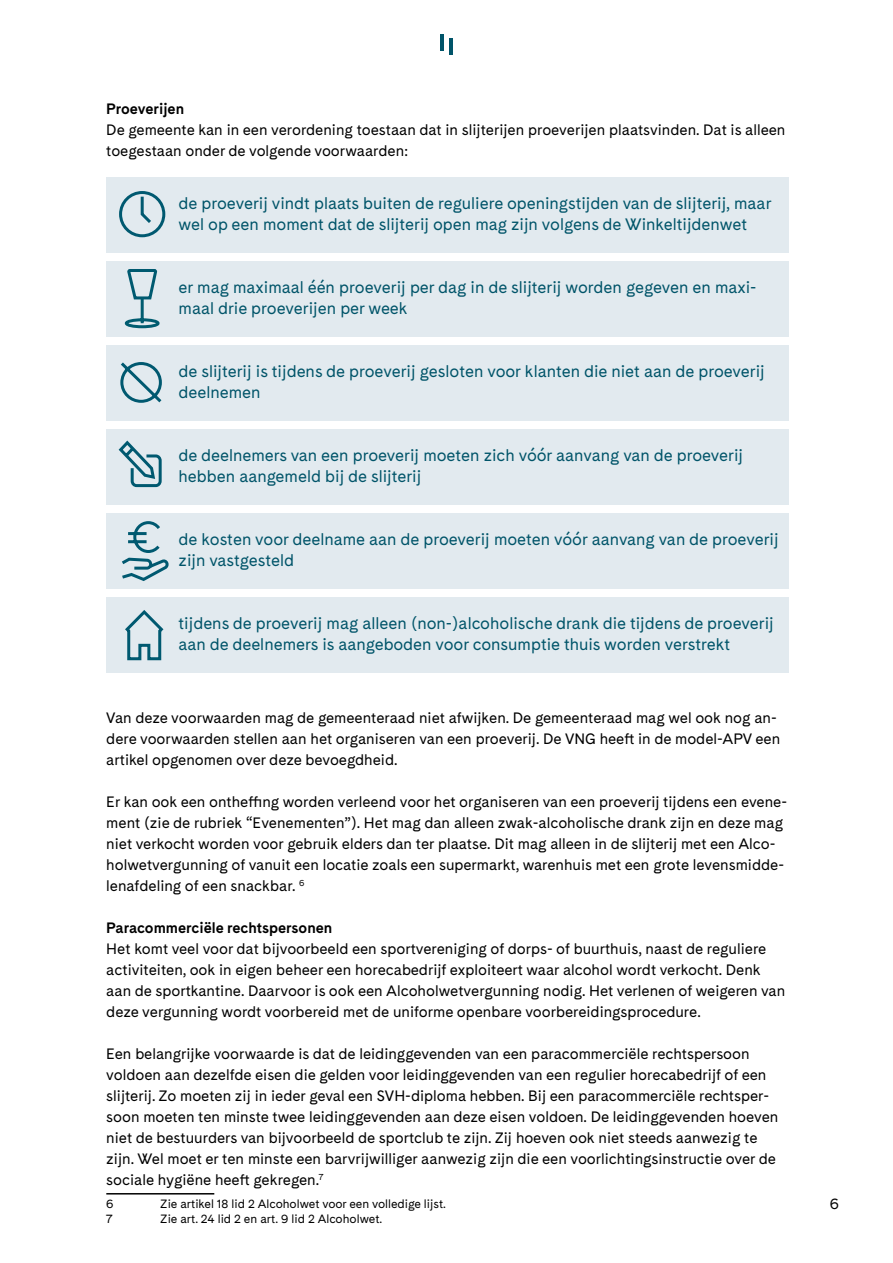
<style>
.page{position:relative;width:893px;height:1263px;background:#fff}
.page>*{position:absolute;margin:0;border:0;box-sizing:border-box;transform-origin:0 0}
.aceer{font:16.5px/21px "Cadiz";color:#005469}
.t1{font:15px/21px "Cadiz";color:#000}
.tussen_2{font:700 15px "Cadiz";color:#000}
.t2{font:12px "Cadiz";color:#000}
</style>
<div class="page">
<hr style="left:440px;top:34px;width:3px;height:17px;background:#005469">
<hr style="left:450px;top:38px;width:3px;height:17px;background:#005469">
<div style="left:106px;top:177px;width:683px;height:34px;background:#e2eaef"></div>
<div style="left:106px;top:198px;width:683px;height:55px;background:#e2eaef"></div>
<div style="left:106px;top:261px;width:683px;height:34px;background:#e2eaef"></div>
<div style="left:106px;top:282px;width:683px;height:55px;background:#e2eaef"></div>
<div style="left:106px;top:345px;width:683px;height:34px;background:#e2eaef"></div>
<div style="left:106px;top:366px;width:683px;height:55px;background:#e2eaef"></div>
<div style="left:106px;top:429px;width:683px;height:34px;background:#e2eaef"></div>
<div style="left:106px;top:450px;width:683px;height:55px;background:#e2eaef"></div>
<div style="left:106px;top:513px;width:683px;height:34px;background:#e2eaef"></div>
<div style="left:106px;top:534px;width:683px;height:55px;background:#e2eaef"></div>
<div style="left:106px;top:597px;width:683px;height:34px;background:#e2eaef"></div>
<div style="left:106px;top:618px;width:683px;height:55px;background:#e2eaef"></div>
<hr style="left:106px;top:1193px;width:108px;height:1px;background:#000">
<svg style="left:122px;top:521px;width:47px;height:60px"></svg>
<svg style="left:125px;top:610px;width:39px;height:51px"></svg>
<svg style="left:124px;top:269px;width:36px;height:60px"></svg>
<svg style="left:120px;top:362px;width:42px;height:41px"></svg>
<svg style="left:118px;top:440px;width:44px;height:48px"></svg>
<svg style="left:119px;top:191px;width:47px;height:47px"></svg>
<h3 class="tussen_2" style="left:106px;top:98px;width:79px">Proeverijen</h3>
<p class="t1" style="left:106px;top:119px;width:681px">De gemeente kan in een verordening toestaan dat in slijterijen proeverijen plaatsvinden. Dat is alleen toegestaan onder de volgende voorwaarden:</p>
<p class="aceer" style="left:179px;top:192px;width:594px">de proeverij vindt plaats buiten de reguliere openingstijden van de slijterij, maar wel op een moment dat de slijterij open mag zijn volgens de Winkeltijdenwet</p>
<p class="aceer" style="left:179px;top:276px;width:579px">er mag maximaal één proeverij per dag in de slijterij worden gegeven en maxi&shy;maal drie proeverijen per week</p>
<p class="aceer" style="left:179px;top:360px;width:588px">de slijterij is tijdens de proeverij gesloten voor klanten die niet aan de proeverij deelnemen</p>
<p class="aceer" style="left:179px;top:444px;width:566px">de deelnemers van een proeverij moeten zich vóór aanvang van de proeverij hebben aangemeld bij de slijterij</p>
<p class="aceer" style="left:179px;top:528px;width:602px">de kosten voor deelname aan de proeverij moeten vóór aanvang van de proeverij zijn vastgesteld</p>
<p class="aceer" style="left:179px;top:612px;width:597px">tijdens de proeverij mag alleen (non-)alcoholische drank die tijdens de proeverij aan de deelnemers is aangeboden voor consumptie thuis worden verstrekt</p>
<p class="t1" style="left:106px;top:707px;width:675px">Van deze voorwaarden mag de gemeenteraad niet afwijken. De gemeenteraad mag wel ook nog an&shy;dere voorwaarden stellen aan het organiseren van een proeverij. De VNG heeft in de model-APV een artikel opgenomen over deze bevoegdheid.</p>
<p class="t1" style="left:106px;top:791px;width:682px">Er kan ook een ontheffing worden verleend voor het organiseren van een proeverij tijdens een evene&shy;ment (zie de rubriek “Evenementen”). Het mag dan alleen zwak-alcoholische drank zijn en deze mag niet verkocht worden voor gebruik elders dan ter plaatse. Dit mag alleen in de slijterij met een Alco&shy;holwetvergunning of vanuit een locatie zoals een supermarkt, warenhuis met een grote levensmidde&shy;lenafdeling of een snackbar. <sup>6</sup></p>
<h3 class="tussen_2" style="left:106px;top:917px;width:228px">Paracommerciële rechtspersonen</h3>
<p class="t1" style="left:106px;top:938px;width:680px">Het komt veel voor dat bijvoorbeeld een sportvereniging of dorps- of buurthuis, naast de reguliere activiteiten, ook in eigen beheer een horecabedrijf exploiteert waar alcohol wordt verkocht. Denk aan de sportkantine. Daarvoor is ook een Alcoholwetvergunning nodig. Het verlenen of weigeren van deze vergunning wordt voorbereid met de uniforme openbare voorbereidingsprocedure.</p>
<p class="t1" style="left:106px;top:1043px;width:674px">Een belangrijke voorwaarde is dat de leidinggevenden van een paracommerciële rechtspersoon voldoen aan dezelfde eisen die gelden voor leidinggevenden van een regulier horecabedrijf of een slijterij. Zo moeten zij in ieder geval een SVH-diploma hebben. Bij een paracommerciële rechtsper&shy;soon moeten ten minste twee leidinggevenden aan deze eisen voldoen. De leidinggevenden hoeven niet de bestuurders van bijvoorbeeld de sportclub te zijn. Zij hoeven ook niet steeds aanwezig te zijn. Wel moet er ten minste een barvrijwilliger aanwezig zijn die een voorlichtingsinstructie over de sociale hygiëne heeft gekregen.<sup>7</sup></p>
<p class="t2" style="left:106px;top:1195px;width:9px">6</p>
<p class="t2" style="left:160px;top:1195px;width:287px">Zie artikel 18 lid 2 Alcoholwet voor een volledige lijst.</p>
<p class="t2" style="left:106px;top:1209px;width:8px">7</p>
<p class="t2" style="left:160px;top:1209px;width:223px">Zie art. 24 lid 2 en art. 9 lid 2 Alcoholwet.</p>
<p class="t1" style="left:830px;top:1193px;width:11px">6</p>
</div>
